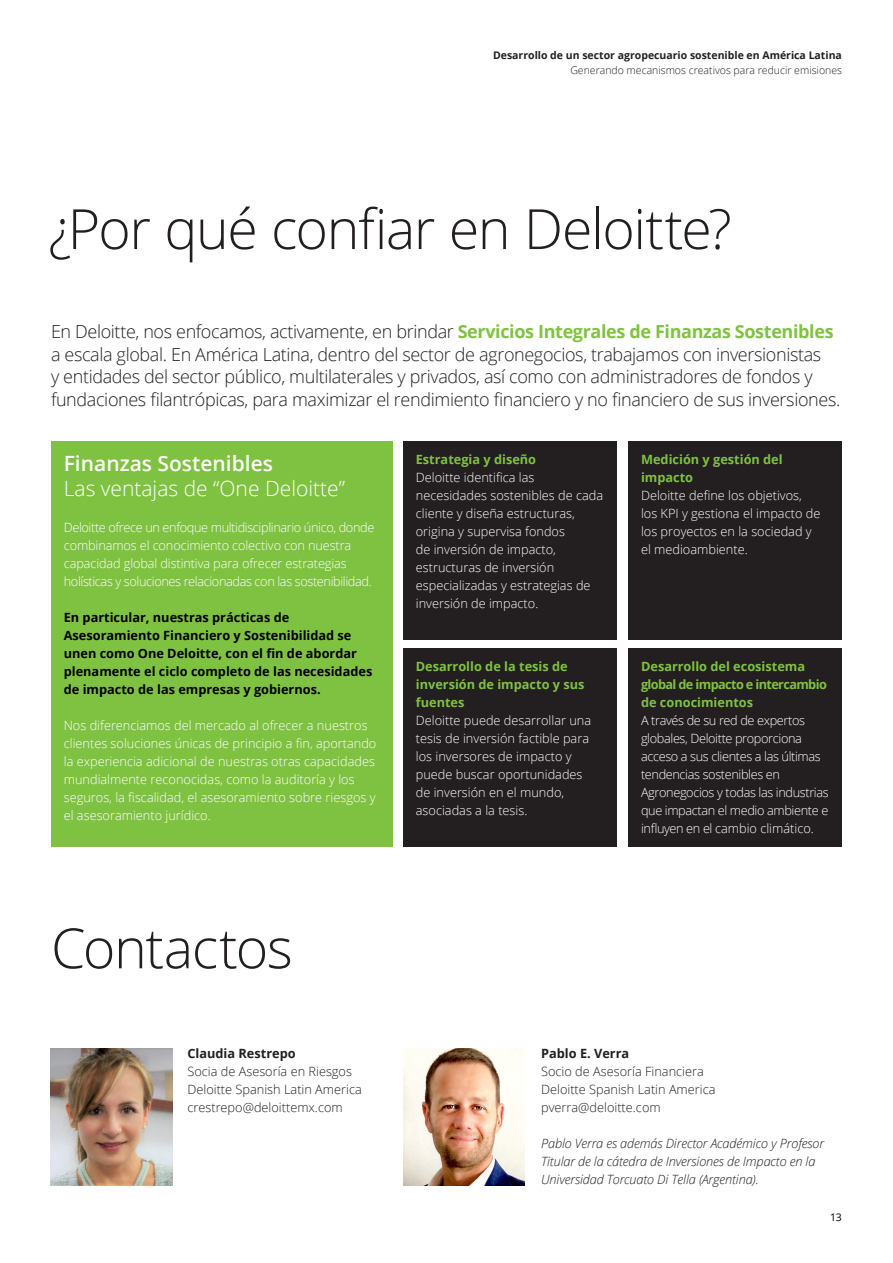
<style>
.page{position:relative;width:893px;height:1263px;background:#fff}
.page>*{position:absolute;margin:0;border:0;box-sizing:border-box;transform-origin:0 0}
.Story_heading_light{font:300 55.5px "Open Sans";letter-spacing:-.025em;color:#231f20}
.Brochure_title___Rig{font:300 21px "Open Sans";color:#fff}
.Brochure_title___Rig-2{font:600 21px "Open Sans";color:#fff}
.Brochure_title___Rig-3{font:300 18px/22.5px "Open Sans";letter-spacing:-.02em;color:#231f20}
.Brochure_title___Rig-4{font:300 12.75px/18px "Open Sans";color:#fff}
.Brochure_title___Rig-5{font:300 12.75px/18px "Open Sans";letter-spacing:-.03em;color:#fff}
.Brochure_title___Rig-6{font:700 12.75px/18px "Open Sans";color:#010101}
.Brochure_title___Rig-7{font:700 12.75px/18px "Open Sans";color:#7fc241}
.Brochure_title___Rig-8{font:300 12.75px "Open Sans";color:#231f20}
.Brochure_title___Rig-9{font:italic 300 12.75px/18px "Open Sans";letter-spacing:-.01em;color:#231f20}
.Brochure_title___Rig-10{font:700 12.75px "Open Sans";color:#231f20}
.Brochure_title___Lef{font:700 10.5px "Open Sans";color:#231f20}
.Brochure_title___Lef-2{font:300 10.5px "Open Sans";color:#231f20}
.t1{font:10.5px "Open Sans";color:#010101}
.s1{font-weight:700;color:#7fc241}
</style>
<div class="page">
<div style="left:51px;top:442px;width:342px;height:405px;background:#7fc241"></div>
<div style="left:403px;top:442px;width:214px;height:198px;background:#231f20"></div>
<div style="left:403px;top:649px;width:214px;height:198px;background:#231f20"></div>
<div style="left:628px;top:442px;width:214px;height:198px;background:#231f20"></div>
<div style="left:628px;top:649px;width:214px;height:198px;background:#231f20"></div>
<img style="left:50px;top:1048px;width:122px;height:137px">
<img style="left:403px;top:1048px;width:122px;height:137px">
<p class="Brochure_title___Lef" style="left:493px;top:48px;width:350px">Desarrollo de un sector agropecuario sostenible en América Latina</p>
<p class="Brochure_title___Lef-2" style="left:570px;top:63px;width:273px">Generando mecanismos creativos para reducir emisiones</p>
<p class="Story_heading_light" style="left:48px;top:191px;width:685px">¿Por qué confiar en Deloitte?</p>
<p class="Brochure_title___Rig-3" style="left:51px;top:320px;width:791px">En Deloitte, nos enfocamos, activamente, en brindar <span class="s1">Servicios Integrales de Finanzas Sostenibles </span>a escala global. En América Latina, dentro del sector de agronegocios, trabajamos con inversionistas<br>y entidades del sector público, multilaterales y privados, así como con administradores de fondos y fundaciones filantrópicas, para maximizar el rendimiento financiero y no financiero de sus inversiones.</p>
<p class="Brochure_title___Rig-2" style="left:64px;top:448px;width:211px">Finanzas Sostenibles</p>
<p class="Brochure_title___Rig" style="left:64px;top:474px;width:283px">Las ventajas de “One Deloitte”</p>
<p class="Brochure_title___Rig-5" style="left:64px;top:518px;width:312px">Deloitte ofrece un enfoque multidisciplinario único, donde combinamos el conocimiento colectivo con nuestra capacidad global distintiva para ofrecer estrategias holísticas y soluciones relacionadas con las sostenibilidad.</p>
<p class="Brochure_title___Rig-6" style="left:64px;top:608px;width:310px">En particular, nuestras prácticas de Asesoramiento Financiero y Sostenibilidad se unen como One Deloitte, con el fin de abordar plenamente el ciclo completo de las necesidades de impacto de las empresas y gobiernos.</p>
<p class="Brochure_title___Rig-4" style="left:64px;top:716px;width:314px">Nos diferenciamos del mercado al ofrecer a nuestros clientes soluciones únicas de principio a fin, aportando la experiencia adicional de nuestras otras capacidades mundialmente reconocidas, como la auditoría y los seguros, la fiscalidad, el asesoramiento sobre riesgos y el asesoramiento jurídico.</p>
<p class="Story_heading_light" style="left:51px;top:910px;width:243px">Contactos</p>
<p class="Brochure_title___Rig-10" style="left:187px;top:1045px;width:110px">Claudia Restrepo</p>
<p class="Brochure_title___Rig-8" style="left:187px;top:1063px;width:166px">Socia de Asesoría en Riesgos</p>
<p class="Brochure_title___Rig-8" style="left:187px;top:1081px;width:176px">Deloitte Spanish Latin America</p>
<p class="Brochure_title___Rig-8" style="left:187px;top:1099px;width:157px">crestrepo@deloittemx.com</p>
<p class="Brochure_title___Rig-7" style="left:416px;top:450px;width:122px">Estrategia y diseño</p>
<p class="Brochure_title___Rig-4" style="left:416px;top:468px;width:189px">Deloitte identifica las necesidades sostenibles de cada cliente y diseña estructuras, origina y supervisa fondos<br>de inversión de impacto, estructuras de inversión especializadas y estrategias de inversión de impacto.</p>
<p class="Brochure_title___Rig-7" style="left:416px;top:657px;width:170px">Desarrollo de la tesis de inversión de impacto y sus fuentes</p>
<p class="Brochure_title___Rig-4" style="left:416px;top:711px;width:177px">Deloitte puede desarrollar una tesis de inversión factible para los inversores de impacto y puede buscar oportunidades de inversión en el mundo, asociadas a la tesis.</p>
<p class="Brochure_title___Rig-7" style="left:641px;top:450px;width:143px">Medición y gestión del impacto</p>
<p class="Brochure_title___Rig-4" style="left:641px;top:486px;width:162px">Deloitte define los objetivos,</p>
<p class="Brochure_title___Rig-4" style="left:641px;top:504px;width:181px">los KPI y gestiona el impacto de los proyectos en la sociedad y</p>
<p class="Brochure_title___Rig-4" style="left:641px;top:540px;width:108px">el medioambiente.</p>
<p class="Brochure_title___Rig-7" style="left:641px;top:657px;width:187px">Desarrollo del ecosistema global de impacto e intercambio de conocimientos</p>
<p class="Brochure_title___Rig-5" style="left:641px;top:711px;width:189px">A través de su red de expertos globales, Deloitte proporciona acceso a sus clientes a las últimas tendencias sostenibles en<br>Agronegocios y todas las industrias que impactan el medio ambiente e influyen en el cambio climático.</p>
<p class="Brochure_title___Rig-10" style="left:541px;top:1045px;width:90px">Pablo E. Verra</p>
<p class="Brochure_title___Rig-8" style="left:541px;top:1063px;width:164px">Socio de Asesoría Financiera</p>
<p class="Brochure_title___Rig-8" style="left:541px;top:1081px;width:176px">Deloitte Spanish Latin America</p>
<p class="Brochure_title___Rig-8" style="left:541px;top:1099px;width:121px">pverra@deloitte.com</p>
<p class="Brochure_title___Rig-9" style="left:541px;top:1134px;width:284px">Pablo Verra es además Director Académico y Profesor<br>Titular de la cátedra de Inversiones de Impacto en la<br>Universidad Torcuato Di Tella (Argentina).</p>
<p class="t1" style="left:830px;top:1210px;width:13px">13</p>
</div>
